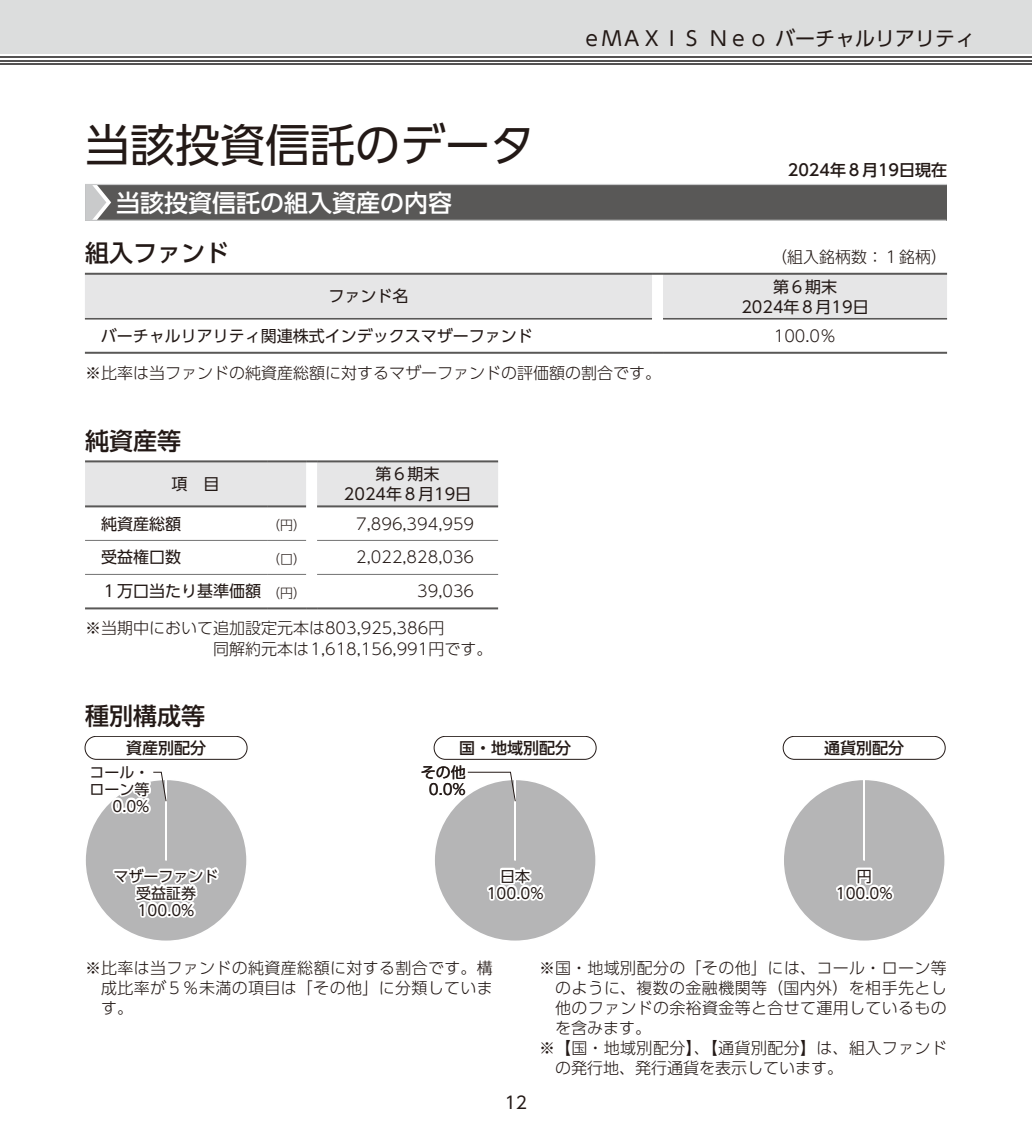
<style>
.page{position:relative;width:1032px;height:1134px;background:#fff}
.page>*{position:absolute;margin:0;border:0;box-sizing:border-box;transform-origin:0 0}
.t1{font:45px "UD Shin Go Pro";color:#231916}
.t2{font:500 24px "UD Shin Go Pro";color:#231916}
.t3{font:500 24px "UD Shin Go Pro";color:#fff}
.t4{font:20px "UD Shin Go Pro";color:#231916}
.t5{font:17px "UD Shin Go Pro";color:#231916}
.t6{font:300 16px/20px "UD Shin Go Pro";color:#231916;text-align:justify}
.t7{font:16px/20px "UD Shin Go Pro";color:#231916;text-align:center}
.t8{font:300 16px "UD Shin Go Pro";letter-spacing:.025em;color:#231916}
.t9{font:500 16px "UD Shin Go Pro";color:#231916}
.t10{font:300 16px "UD Shin Go Pro";letter-spacing:.02em;color:#231916}
.t11{font:15px/17px "UD Shin Go Pro";color:#231916;text-align:center}
.t12{font:300 13px "UD Shin Go Pro";color:#231916}
.s1{font-weight:300;font-size:13px}
</style>
<div class="page">
<div style="left:0;top:0;width:1032px;height:54px;background:#dcdddd"></div>
<hr style="left:0;top:63px;width:1032px;height:2px;background:#545252">
<hr style="left:0;top:60px;width:1032px;height:1px;background:#545252">
<hr style="left:0;top:56px;width:1032px;height:2px;background:#545252">
<div style="left:85px;top:184px;width:862px;height:36px;background:#595857"></div>
<hr style="left:85px;top:220px;width:861px;height:1px;background:#c9cacb">
<hr style="left:85px;top:184px;width:862px;height:1px;background:#c9cacb">
<svg style="left:85px;top:185px;width:26px;height:35px"></svg>
<svg style="left:85px;top:460px;width:413px;height:46px;background:#e2e2e3"></svg>
<hr style="left:317px;top:460px;width:181px;height:2px;background:#595857">
<hr style="left:85px;top:505px;width:182px;height:2px;background:#595857">
<hr style="left:267px;top:505px;width:39px;height:2px;background:#595857">
<hr style="left:85px;top:607px;width:182px;height:2px;background:#595857">
<hr style="left:267px;top:607px;width:39px;height:2px;background:#595857">
<svg style="left:306px;top:607px;width:11px;height:2px"></svg>
<hr style="left:317px;top:607px;width:181px;height:2px;background:#595857">
<hr style="left:317px;top:505px;width:181px;height:2px;background:#595857">
<hr style="left:85px;top:540px;width:182px;height:1px;background:#727272">
<hr style="left:267px;top:540px;width:39px;height:1px;background:#727272">
<hr style="left:317px;top:540px;width:181px;height:1px;background:#727272">
<hr style="left:85px;top:574px;width:182px;height:1px;background:#727272">
<hr style="left:267px;top:574px;width:39px;height:1px;background:#727272">
<hr style="left:317px;top:574px;width:181px;height:1px;background:#727272">
<div style="left:85px;top:273px;width:862px;height:45px;background:#e6e6e7"></div>
<hr style="left:663px;top:273px;width:284px;height:2px;background:#595857">
<hr style="left:85px;top:352px;width:567px;height:2px;background:#595857">
<svg style="left:652px;top:352px;width:11px;height:2px"></svg>
<hr style="left:663px;top:352px;width:284px;height:2px;background:#595857">
<hr style="left:85px;top:318px;width:567px;height:2px;background:#595857">
<hr style="left:663px;top:318px;width:284px;height:2px;background:#595857">
<div style="left:85px;top:779px;width:162px;height:162px;background:#b5b5b6;border-radius:81px"></div>
<svg style="left:111px;top:866px;width:111px;height:55px"></svg>
<svg style="left:98px;top:771px;width:69px;height:46px"></svg>
<div style="left:85px;top:736px;width:162px;height:24px;border:1px solid #231916;border-radius:11px"></div>
<div style="left:434px;top:779px;width:162px;height:162px;background:#b5b5b6;border-radius:81px"></div>
<svg style="left:487px;top:856px;width:58px;height:45px"></svg>
<svg style="left:467px;top:771px;width:49px;height:31px"></svg>
<div style="left:434px;top:736px;width:162px;height:24px;border:1px solid #231916;border-radius:11px"></div>
<div style="left:783px;top:779px;width:162px;height:162px;background:#b5b5b6;border-radius:81px"></div>
<svg style="left:836px;top:867px;width:58px;height:34px"></svg>
<div style="left:783px;top:736px;width:162px;height:24px;border:1px solid #231916;border-radius:11px"></div>
<h1 class="t1" style="left:85px;top:108px;width:451px">当該投資信託のデータ</h1>
<h2 class="t3" style="left:116px;top:183px;width:338px">当該投資信託の組入資産の内容</h2>
<p class="t4" style="left:582px;top:22px;width:395px">ｅＭＡＸＩＳ Ｎｅｏ バーチャルリアリティ</p>
<p class="t9" style="left:788px;top:157px;width:161px">2024年８月19日現在</p>
<h2 class="t2" style="left:85px;top:233px;width:146px">組入ファンド</h2>
<p class="t6" style="left:771px;top:246px;width:177px">（組入銘柄数：１銘柄）</p>
<p class="t7" style="left:328px;top:286px;width:81px">ファンド名</p>
<p class="t7" style="left:741px;top:276px;width:129px">第６期末<br>2024年８月19日</p>
<p class="t7" style="left:101px;top:325px;width:433px">バーチャルリアリティ関連株式インデックスマザーファンド</p>
<p class="t6" style="left:774px;top:325px;width:64px">100.0％</p>
<p class="t6" style="left:85px;top:362px;width:577px">※比率は当ファンドの純資産総額に対するマザーファンドの評価額の割合です。</p>
<h2 class="t2" style="left:85px;top:421px;width:97px">純資産等</h2>
<p class="t7" style="left:172px;top:473px;width:49px">項　目</p>
<p class="t7" style="left:344px;top:464px;width:129px">第６期末<br>2024年８月19日</p>
<p class="t7" style="left:101px;top:513px;width:81px">純資産総額</p>
<p class="t12" style="left:267px;top:515px;width:40px">（円）</p>
<p class="t6" style="left:356px;top:513px;width:119px">7,896,394,959</p>
<p class="t7" style="left:101px;top:547px;width:81px">受益権口数</p>
<p class="t12" style="left:267px;top:548px;width:40px">（口）</p>
<p class="t6" style="left:356px;top:547px;width:119px">2,022,828,036</p>
<p class="t7" style="left:101px;top:581px;width:207px">１万口当たり基準価額<span class="s1">（円）</span></p>
<p class="t6" style="left:417px;top:580px;width:58px">39,036</p>
<p class="t6" style="left:213px;top:618px;width:281px;text-indent:-128px">※当期中において追加設定元本は803,925,386円<br>同解約元本は1,618,156,991円です。</p>
<h2 class="t2" style="left:85px;top:696px;width:122px">種別構成等</h2>
<p class="t9" style="left:126px;top:735px;width:81px">資産別配分</p>
<p class="t9" style="left:459px;top:735px;width:113px">国・地域別配分</p>
<p class="t9" style="left:824px;top:735px;width:81px">通貨別配分</p>
<p class="t11" style="left:89px;top:763px;width:61px;text-align:right">コール・ローン等<br>0.0%</p>
<p class="t11" style="left:421px;top:763px;width:46px">その他<br>0.0%</p>
<p class="t11" style="left:114px;top:867px;width:106px">マザーファンド受益証券<br>100.0%</p>
<p class="t11" style="left:487px;top:867px;width:58px">日本<br>100.0%</p>
<p class="t11" style="left:836px;top:867px;width:58px">円<br>100.0%</p>
<p class="t6" style="left:101px;top:957px;width:393px;text-indent:-16px">※比率は当ファンドの純資産総額に対する割合です。構成比率が５％未満の項目は「その他」に分類しています。</p>
<p class="t8" style="left:539px;top:955px;width:409px">※国・地域別配分の「その他」には、コール・ローン等</p>
<p class="t8" style="left:555px;top:975px;width:393px">のように、複数の金融機関等（国内外）を相手先とし</p>
<p class="t10" style="left:555px;top:995px;width:393px">他のファンドの余裕資金等と合せて運用しているもの</p>
<p class="t6" style="left:555px;top:1017px;width:97px">を含みます。</p>
<p class="t8" style="left:539px;top:1035px;width:409px">※【国・地域別配分】、【通貨別配分】は、組入ファンド</p>
<p class="t6" style="left:555px;top:1057px;width:289px">の発行地、発行通貨を表示しています。</p>
<p class="t5" style="left:505px;top:1089px;width:24px">12</p>
</div>
